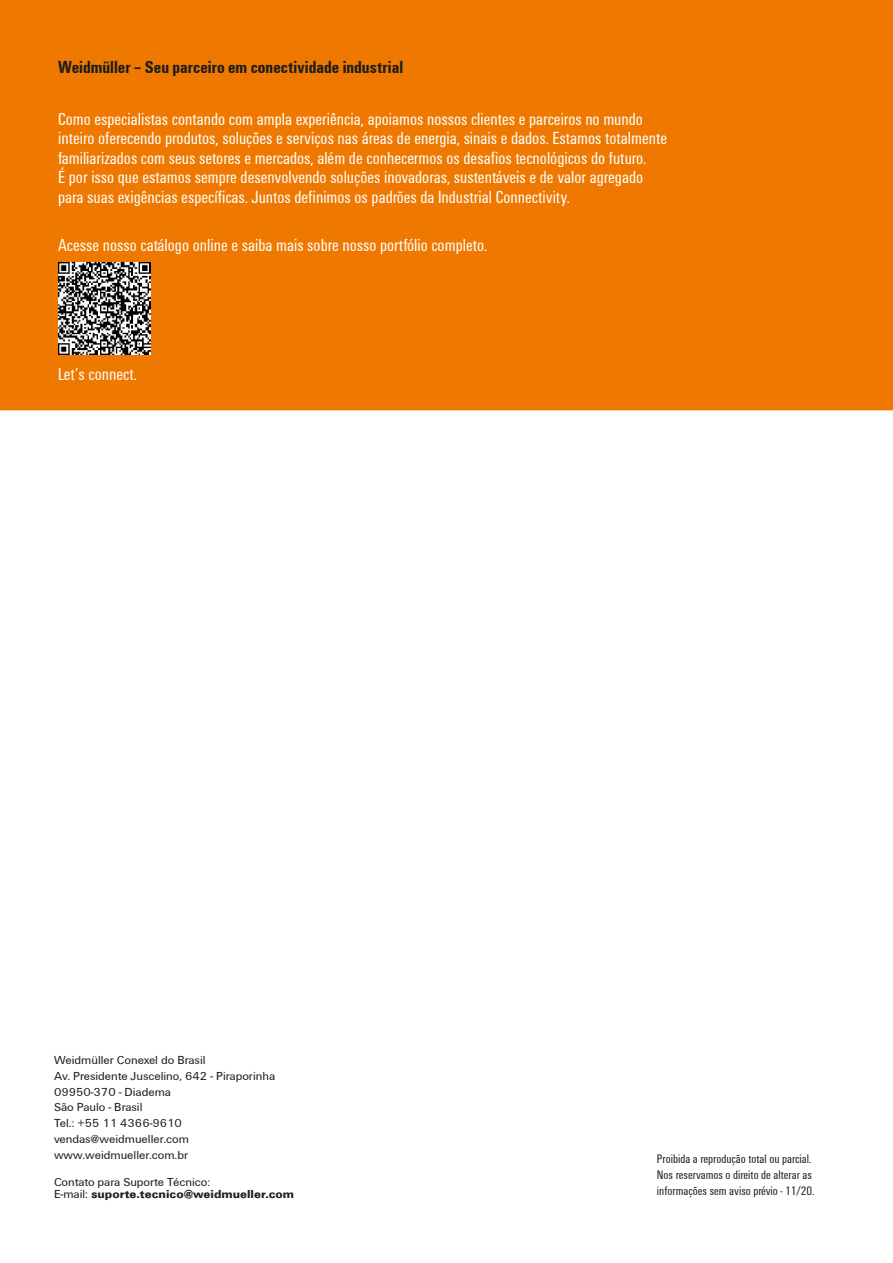
<style>
.page{position:relative;width:893px;height:1263px;background:#fff}
.page>*{position:absolute;margin:0;border:0;box-sizing:border-box;transform-origin:0 0}
.t1{font:18px/19.5px "Weidmueller Condensed";color:#fff}
.t2{font:700 18px "Weidmueller Condensed";color:#1d1d1b}
._04_Tabelle_Beschrei{font:12.75px/15.8px "Weidmueller Condensed";color:#231f20}
._04_Tabelle_Beschrei-2{font:12px "Weidmueller";color:#231f20}
._04_Tabelle_Beschrei-3{font:700 12px "Weidmueller";color:#231f20}
.s1{font-weight:400}
</style>
<div class="page">
<div style="left:0;top:0;width:893px;height:410px;background:#ef7900"></div>
<img style="left:58px;top:263px;width:92px;height:91px">
<p class="t2" style="left:58px;top:54px;width:346px">Weidmüller – Seu parceiro em conectividade industrial</p>
<p class="t1" style="left:58px;top:108px;width:610px">Como especialistas contando com ampla experiência, apoiamos nossos clientes e parceiros no mundo inteiro oferecendo produtos, soluções e serviços nas áreas de energia, sinais e dados. Estamos totalmente familiarizados com seus setores e mercados, além de conhecermos os desafios tecnológicos do futuro.<br>É por isso que estamos sempre desenvolvendo soluções inovadoras, sustentáveis e de valor agregado para suas exigências específicas. Juntos definimos os padrões da Industrial Connectivity.</p>
<p class="t1" style="left:58px;top:235px;width:431px">Acesse nosso catálogo online e saiba mais sobre nosso portfólio completo.</p>
<p class="t1" style="left:58px;top:363px;width:81px">Let’s connect.</p>
<p class="_04_Tabelle_Beschrei-2" style="left:54px;top:1052px;width:153px">Weidmüller Conexel do Brasil</p>
<p class="_04_Tabelle_Beschrei-2" style="left:54px;top:1068px;width:223px">Av. Presidente Juscelino, 642 - Piraporinha</p>
<p class="_04_Tabelle_Beschrei-2" style="left:54px;top:1083px;width:119px">09950-370 - Diadema</p>
<p class="_04_Tabelle_Beschrei-2" style="left:54px;top:1099px;width:90px">São Paulo - Brasil</p>
<p class="_04_Tabelle_Beschrei-2" style="left:54px;top:1115px;width:129px">Tel.: +55 11 4366-9610</p>
<p class="_04_Tabelle_Beschrei-2" style="left:54px;top:1131px;width:136px">vendas@weidmueller.com</p>
<p class="_04_Tabelle_Beschrei-2" style="left:54px;top:1146px;width:136px">www.weidmueller.com.br</p>
<p class="_04_Tabelle_Beschrei-2" style="left:54px;top:1174px;width:158px">Contato para Suporte Técnico:</p>
<p class="_04_Tabelle_Beschrei-3" style="left:54px;top:1185px;width:242px"><span class="s1">E-mail:</span> suporte.tecnico@weidmueller.com</p>
<p class="_04_Tabelle_Beschrei" style="left:657px;top:1150px;width:156px">Proibida a reprodução total ou parcial.</p>
<p class="_04_Tabelle_Beschrei" style="left:657px;top:1166px;width:159px">Nos reservamos o direito de alterar as informações sem aviso prévio - 11/20.</p>
</div>
